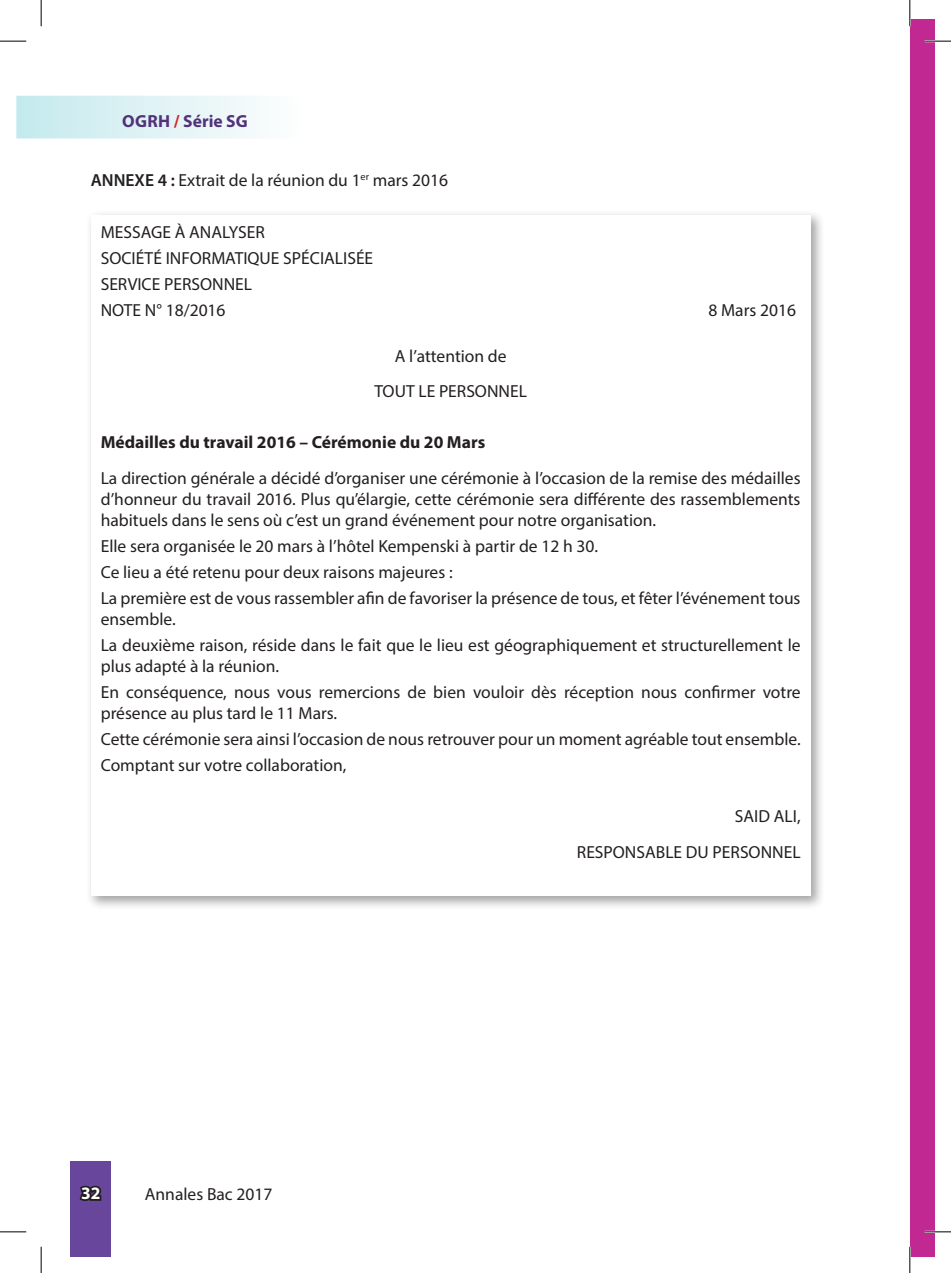
<style>
.page{position:relative;width:951px;height:1273px;background:#fff}
.page>*{position:absolute;margin:0;border:0;box-sizing:border-box;transform-origin:0 0}
.corps_de_texte{font:17.5px/21px "Myriad Pro";color:#231f20}
.corps_de_texte-2{font:700 17.5px "Myriad Pro";color:#231f20}
.t1{font:700 17.5px "Myriad Pro";letter-spacing:.005em;color:#51327b}
.t2{font:700 17.5px "Myriad Pro";color:#fff}
.s1{color:#d1232a}
.s2{font-weight:600}
</style>
<div class="page">
<svg style="left:16px;top:96px;width:240px;height:43px"></svg>
<div style="left:71px;top:1161px;width:40px;height:95px;background:#68469c"></div>
<svg style="left:79px;top:1185px;width:23px;height:16px"></svg>
<div style="left:86px;top:210px;width:738px;height:700px;background:#231f20;opacity:.41"></div>
<div style="left:91px;top:215px;width:719px;height:681px;background:#fff"></div>
<div style="left:909px;top:19px;width:25px;height:1237px;background:#c12892"></div>
<hr style="left:924px;top:40px;width:26px;height:2px;background:#fff">
<hr style="left:924px;top:1231px;width:26px;height:2px;background:#fff">
<svg style="left:0;top:41px;width:26px;height:1px"></svg>
<svg style="left:924px;top:41px;width:26px;height:1px"></svg>
<svg style="left:0;top:1231px;width:26px;height:1px"></svg>
<svg style="left:924px;top:1231px;width:26px;height:1px"></svg>
<svg style="left:41px;top:0;width:1px;height:26px"></svg>
<svg style="left:41px;top:1247px;width:1px;height:26px"></svg>
<svg style="left:909px;top:0;width:1px;height:26px"></svg>
<svg style="left:909px;top:1247px;width:1px;height:26px"></svg>
<p class="t1" style="left:122px;top:110px;width:127px">OGRH <span class="s1">/</span> Série SG</p>
<p class="corps_de_texte" style="left:91px;top:169px;width:359px"><span class="s2">ANNEXE 4 :</span> Extrait de la réunion du 1<sup>er</sup> mars 2016</p>
<p class="corps_de_texte" style="left:101px;top:221px;width:166px">MESSAGE À ANALYSER</p>
<p class="corps_de_texte" style="left:101px;top:247px;width:274px">SOCIÉTÉ INFORMATIQUE SPÉCIALISÉE</p>
<p class="corps_de_texte" style="left:101px;top:273px;width:153px">SERVICE PERSONNEL</p>
<p class="corps_de_texte" style="left:101px;top:299px;width:126px">NOTE N° 18/2016</p>
<p class="corps_de_texte" style="left:708px;top:299px;width:89px">8 Mars 2016</p>
<p class="corps_de_texte" style="left:394px;top:345px;width:113px">A l’attention de</p>
<p class="corps_de_texte" style="left:374px;top:381px;width:154px">TOUT LE PERSONNEL</p>
<p class="corps_de_texte-2" style="left:101px;top:431px;width:386px">Médailles du travail 2016 – Cérémonie du 20 Mars</p>
<p class="corps_de_texte" style="left:101px;top:467px;width:701px;text-align:justify">La direction générale a décidé d’organiser une cérémonie à l’occasion de la remise des médailles d’honneur du travail 2016. Plus qu’élargie, cette cérémonie sera différente des rassemblements habituels dans le sens où c’est un grand événement pour notre organisation.</p>
<p class="corps_de_texte" style="left:101px;top:535px;width:499px">Elle sera organisée le 20 mars à l’hôtel Kempenski à partir de 12 h 30.</p>
<p class="corps_de_texte" style="left:101px;top:561px;width:353px">Ce lieu a été retenu pour deux raisons majeures :</p>
<p class="corps_de_texte" style="left:101px;top:587px;width:701px">La première est de vous rassembler afin de favoriser la présence de tous, et fêter l’événement tous ensemble.</p>
<p class="corps_de_texte" style="left:101px;top:634px;width:701px">La deuxième raison, réside dans le fait que le lieu est géographiquement et structurellement le plus adapté à la réunion.</p>
<p class="corps_de_texte" style="left:101px;top:681px;width:701px">En conséquence, nous vous remercions de bien vouloir dès réception nous confirmer votre présence au plus tard le 11 Mars.</p>
<p class="corps_de_texte" style="left:101px;top:728px;width:701px">Cette cérémonie sera ainsi l’occasion de nous retrouver pour un moment agréable tout ensemble.</p>
<p class="corps_de_texte" style="left:101px;top:754px;width:247px">Comptant sur votre collaboration,</p>
<p class="corps_de_texte" style="left:734px;top:805px;width:67px">SAID ALI,</p>
<p class="corps_de_texte" style="left:577px;top:841px;width:225px">RESPONSABLE DU PERSONNEL</p>
<p class="t2" style="left:81px;top:1182px;width:21px">32</p>
<p class="corps_de_texte" style="left:145px;top:1184px;width:129px">Annales Bac 2017</p>
</div>
